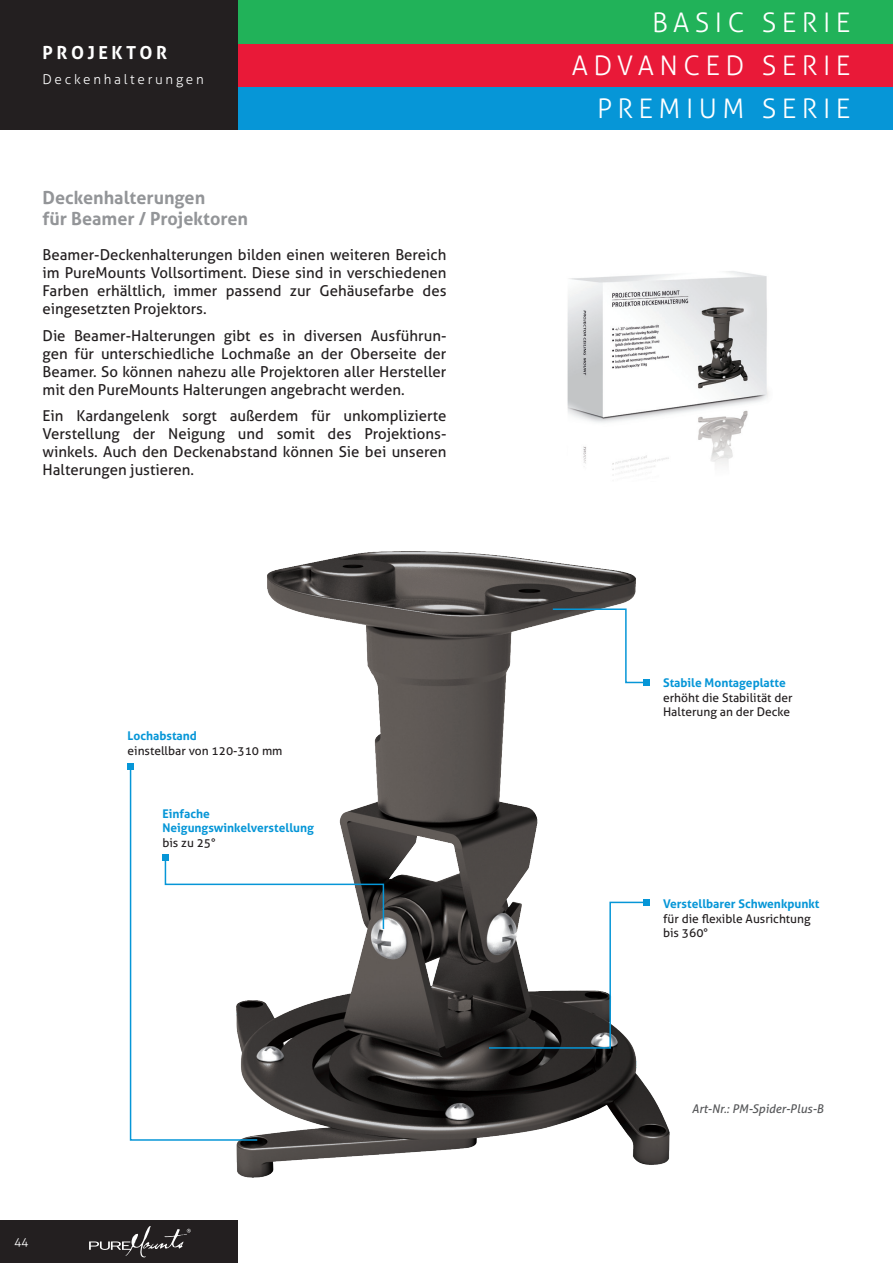
<style>
.page{position:relative;width:893px;height:1263px;background:#fff}
.page>*{position:absolute;margin:0;border:0;box-sizing:border-box;transform-origin:0 0}
.t1{font:300 27px/43.2px "Aller";letter-spacing:.2em;color:#fff;text-align:right}
.t2{font:700 18px/21.6px "Aller";color:#939598}
.t3{font:700 18px "Aller";letter-spacing:.2em;color:#fff}
.t4{font:15px/18px "Aller";color:#231f20;text-align:justify}
.t5{font:300 13.5px "Aller";letter-spacing:.2em;color:#fff}
.t6{font:12px/14.4px "Aller";color:#231f20}
.t7{font:700 12px/14.4px "Aller";color:#0696d7}
.t8{font:italic 12px "Aller";color:#57585a}
.t9{font:300 12px "Aller";color:#fff}
</style>
<div class="page">
<div style="left:0;top:86px;width:893px;height:43px;background:#0696d7"></div>
<div style="left:0;top:43px;width:893px;height:43px;background:#e91938"></div>
<div style="left:0;top:0;width:893px;height:43px;background:#21b259"></div>
<div style="left:0;top:1220px;width:237px;height:43px;background:#231f20"></div>
<img style="left:567px;top:271px;width:202px;height:205px">
<svg style="left:89px;top:1226px;width:102px;height:31px"></svg>
<div style="left:0;top:0;width:237px;height:129px;background:#231f20"></div>
<img style="left:236px;top:552px;width:434px;height:625px">
<svg style="left:487px;top:899px;width:163px;height:150px"></svg>
<svg style="left:551px;top:608px;width:99px;height:77px"></svg>
<svg style="left:129px;top:765px;width:130px;height:376px"></svg>
<svg style="left:128px;top:764px;width:6px;height:6px"></svg>
<svg style="left:162px;top:854px;width:223px;height:76px"></svg>
<p class="t3" style="left:43px;top:41px;width:126px">PROJEKTOR</p>
<p class="t5" style="left:43px;top:71px;width:163px">Deckenhalterungen</p>
<p class="t2" style="left:43px;top:186px;width:207px">Deckenhalterungen<br>für Beamer / Projektoren</p>
<p class="t4" style="left:43px;top:246px;width:405px">Beamer-Deckenhalterungen bilden einen weiteren Bereich im PureMounts Vollsortiment. Diese sind in verschiedenen Farben erhältlich, immer passend zur Gehäusefarbe des eingesetzten Projektors.</p>
<p class="t4" style="left:43px;top:326px;width:405px">Die Beamer-Halterungen gibt es in diversen Ausführun&shy;gen für unterschiedliche Lochmaße an der Oberseite der Beamer. So können nahezu alle Projektoren aller Hersteller mit den PureMounts Halterungen angebracht werden.</p>
<p class="t4" style="left:43px;top:407px;width:405px">Ein Kardangelenk sorgt außerdem für unkomplizierte Verstellung der Neigung und somit des Projektions&shy;winkels. Auch den Deckenabstand können Sie bei unseren Halterungen justieren.</p>
<p class="t7" style="left:128px;top:729px;width:71px">Lochabstand</p>
<p class="t6" style="left:128px;top:743px;width:156px">einstellbar von 120-310 mm</p>
<p class="t7" style="left:162px;top:806px;width:153px">Einfache<br>Neigungswinkelverstellung</p>
<p class="t6" style="left:162px;top:835px;width:55px">bis zu 25°</p>
<p class="t9" style="left:14px;top:1235px;width:16px">44</p>
<h1 class="t1" style="left:572px;top:0;width:280px">BASIC SERIE<br>ADVANCED SERIE<br>PREMIUM SERIE</h1>
<p class="t7" style="left:663px;top:675px;width:124px">Stabile Montageplatte</p>
<p class="t6" style="left:663px;top:690px;width:131px">erhöht die Stabilität der<br>Halterung an der Decke</p>
<p class="t7" style="left:663px;top:897px;width:158px">Verstellbarer Schwenkpunkt</p>
<p class="t6" style="left:663px;top:911px;width:149px">für die flexible Ausrichtung bis 360°</p>
<p class="t8" style="left:692px;top:1101px;width:133px">Art-Nr.: PM-Spider-Plus-B</p>
</div>
